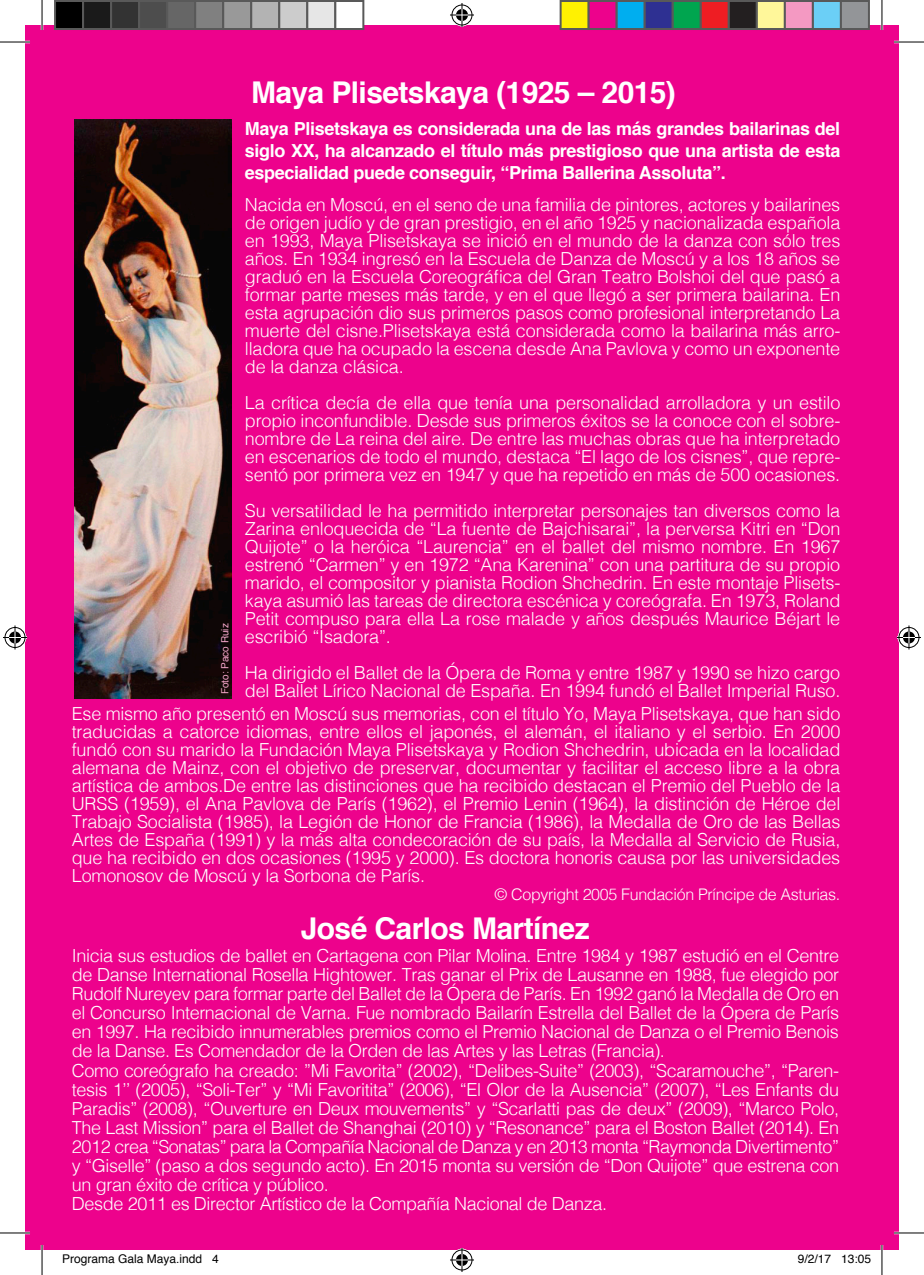
<style>
.page{position:relative;width:924px;height:1275px;background:#fff}
.page>*{position:absolute;margin:0;border:0;box-sizing:border-box;transform-origin:0 0}
.t1{font:700 30px "Helvetica";letter-spacing:-.02em;color:#fff}
.t2{font:300 18px/18px "Helvetica";letter-spacing:-.01em;color:#fff;text-align:justify}
.t3{font:700 18px/22px "Helvetica";letter-spacing:-.02em;color:#fff;text-align:justify}
.t4{font:300 16px "Helvetica";letter-spacing:-.02em;color:#fff}
.t5{font:12px "Helvetica";color:#000}
.t6{font:10px "Helvetica";color:#f5a7ca}
</style>
<div class="page">
<div style="left:25px;top:25px;width:873px;height:1225px;background:#ed028c"></div>
<img style="left:75px;top:120px;width:156px;height:579px">
<hr style="left:0;top:41px;width:30px;height:2px;background:#fff">
<hr style="left:893px;top:41px;width:30px;height:2px;background:#fff">
<hr style="left:0;top:1231px;width:30px;height:3px;background:#fff">
<hr style="left:893px;top:1231px;width:30px;height:3px;background:#fff">
<hr style="left:41px;top:0;width:2px;height:30px;background:#fff">
<hr style="left:41px;top:1245px;width:2px;height:30px;background:#fff">
<hr style="left:880px;top:0;width:2px;height:30px;background:#fff">
<hr style="left:880px;top:1245px;width:2px;height:30px;background:#fff">
<hr style="left:0;top:42px;width:30px;height:1px;background:#000">
<hr style="left:893px;top:42px;width:30px;height:1px;background:#000">
<hr style="left:0;top:1232px;width:30px;height:1px;background:#000">
<hr style="left:893px;top:1232px;width:30px;height:1px;background:#000">
<hr style="left:42px;top:0;width:1px;height:30px;background:#000">
<hr style="left:42px;top:1245px;width:1px;height:30px;background:#000">
<hr style="left:881px;top:0;width:1px;height:30px;background:#000">
<hr style="left:881px;top:1245px;width:1px;height:30px;background:#000">
<svg style="left:450px;top:3px;width:24px;height:24px"></svg>
<svg style="left:450px;top:1248px;width:24px;height:24px"></svg>
<svg style="left:3px;top:625px;width:24px;height:24px"></svg>
<svg style="left:897px;top:625px;width:23px;height:24px"></svg>
<div style="left:55px;top:1px;width:28px;height:28px;background:#000"></div>
<div style="left:54px;top:0;width:30px;height:30px;border:2px solid #595959"></div>
<div style="left:83px;top:1px;width:28px;height:28px;background:#1a1a1a"></div>
<div style="left:82px;top:0;width:30px;height:30px;border:2px solid #595959"></div>
<div style="left:111px;top:1px;width:28px;height:28px;background:#333"></div>
<div style="left:110px;top:0;width:30px;height:30px;border:2px solid #595959"></div>
<div style="left:139px;top:1px;width:28px;height:28px;background:#4d4d4d"></div>
<div style="left:138px;top:0;width:30px;height:30px;border:2px solid #595959"></div>
<div style="left:167px;top:1px;width:28px;height:28px;background:#666"></div>
<div style="left:166px;top:0;width:30px;height:30px;border:2px solid #595959"></div>
<div style="left:195px;top:1px;width:28px;height:28px;background:#808080"></div>
<div style="left:194px;top:0;width:30px;height:30px;border:2px solid #595959"></div>
<div style="left:223px;top:1px;width:28px;height:28px;background:#999"></div>
<div style="left:222px;top:0;width:30px;height:30px;border:2px solid #595959"></div>
<div style="left:251px;top:1px;width:28px;height:28px;background:#b3b3b3"></div>
<div style="left:250px;top:0;width:30px;height:30px;border:2px solid #595959"></div>
<div style="left:279px;top:1px;width:28px;height:28px;background:#ccc"></div>
<div style="left:278px;top:0;width:30px;height:30px;border:2px solid #595959"></div>
<div style="left:307px;top:1px;width:28px;height:28px;background:#e6e6e6"></div>
<div style="left:306px;top:0;width:30px;height:30px;border:2px solid #595959"></div>
<div style="left:335px;top:1px;width:28px;height:28px;background:#fff"></div>
<div style="left:334px;top:0;width:30px;height:30px;border:2px solid #595959"></div>
<div style="left:560px;top:1px;width:28px;height:28px;background:#fff101"></div>
<div style="left:559px;top:0;width:30px;height:30px;border:2px solid #595959"></div>
<div style="left:588px;top:1px;width:28px;height:28px;background:#ed028c"></div>
<div style="left:587px;top:0;width:30px;height:30px;border:2px solid #595959"></div>
<div style="left:616px;top:1px;width:28px;height:28px;background:#00aeef"></div>
<div style="left:615px;top:0;width:30px;height:30px;border:2px solid #595959"></div>
<div style="left:644px;top:1px;width:28px;height:28px;background:#2e3092"></div>
<div style="left:643px;top:0;width:30px;height:30px;border:2px solid #595959"></div>
<div style="left:672px;top:1px;width:28px;height:28px;background:#00a54f"></div>
<div style="left:671px;top:0;width:30px;height:30px;border:2px solid #595959"></div>
<div style="left:700px;top:1px;width:28px;height:28px;background:#ee1d23"></div>
<div style="left:699px;top:0;width:30px;height:30px;border:2px solid #595959"></div>
<div style="left:728px;top:1px;width:28px;height:28px;background:#231f20"></div>
<div style="left:727px;top:0;width:30px;height:30px;border:2px solid #595959"></div>
<div style="left:756px;top:1px;width:28px;height:28px;background:#fff79a"></div>
<div style="left:755px;top:0;width:30px;height:30px;border:2px solid #595959"></div>
<div style="left:784px;top:1px;width:28px;height:28px;background:#f499c2"></div>
<div style="left:783px;top:0;width:30px;height:30px;border:2px solid #595959"></div>
<div style="left:812px;top:1px;width:28px;height:28px;background:#6bcff6"></div>
<div style="left:811px;top:0;width:30px;height:30px;border:2px solid #595959"></div>
<div style="left:840px;top:1px;width:28px;height:28px;background:#939598"></div>
<div style="left:839px;top:0;width:30px;height:30px;border:2px solid #595959"></div>
<p class="t6" style="left:217px;top:694px;width:73px;rotate:-90deg">Foto: Paco Ruiz</p>
<p class="t1" style="left:251px;top:68px;width:426px">Maya Plisetskaya (1925 – 2015)</p>
<p class="t3" style="left:245px;top:118px;width:596px">Maya Plisetskaya es considerada una de las más grandes bailarinas del siglo XX, ha alcanzado el título más prestigioso que una artista de esta especialidad puede conseguir, “Prima Ballerina Assoluta”.</p>
<p class="t2" style="left:245px;top:194px;width:596px">Nacida en Moscú, en el seno de una familia de pintores, actores y bailarines de origen judío y de gran prestigio, en el año 1925 y nacionalizada española en 1993, Maya Plisetskaya se inició en el mundo de la danza con sólo tres años. En 1934 ingresó en la Escuela de Danza de Moscú y a los 18 años se graduó en la Escuela Coreográfica del Gran Teatro Bolshoi del que pasó a formar parte meses más tarde, y en el que llegó a ser primera bailarina. En esta agrupación dio sus primeros pasos como profesional interpretando La muerte del cisne.Plisetskaya está considerada como la bailarina más arro&shy;lladora que ha ocupado la escena desde Ana Pavlova y como un exponente de la danza clásica.</p>
<p class="t2" style="left:245px;top:392px;width:596px">La crítica decía de ella que tenía una personalidad arrolladora y un estilo propio inconfundible. Desde sus primeros éxitos se la conoce con el sobre&shy;nombre de La reina del aire. De entre las muchas obras que ha interpretado en escenarios de todo el mundo, destaca “El lago de los cisnes”, que repre&shy;sentó por primera vez en 1947 y que ha repetido en más de 500 ocasiones.</p>
<p class="t2" style="left:245px;top:500px;width:596px">Su versatilidad le ha permitido interpretar personajes tan diversos como la Zarina enloquecida de “La fuente de Bajchisarai”, la perversa Kitri en “Don Quijote” o la heróica “Laurencia” en el ballet del mismo nombre. En 1967 estrenó “Carmen” y en 1972 “Ana Karenina” con una partitura de su propio marido, el compositor y pianista Rodion Shchedrin. En este montaje Plisets&shy;kaya asumió las tareas de directora escénica y coreógrafa. En 1973, Roland Petit compuso para ella La rose malade y años después Maurice Béjart le escribió “Isadora”.</p>
<p class="t2" style="left:245px;top:662px;width:596px">Ha dirigido el Ballet de la Ópera de Roma y entre 1987 y 1990 se hizo cargo del Ballet Lírico Nacional de España. En 1994 fundó el Ballet Imperial Ruso.</p>
<p class="t2" style="left:72px;top:703px;width:769px">Ese mismo año presentó en Moscú sus memorias, con el título Yo, Maya Plisetskaya, que han sido traducidas a catorce idiomas, entre ellos el japonés, el alemán, el italiano y el serbio. En 2000 fundó con su marido la Fundación Maya Plisetskaya y Rodion Shchedrin, ubicada en la localidad alemana de Mainz, con el objetivo de preservar, documentar y facilitar el acceso libre a la obra artística de ambos.De entre las distinciones que ha recibido destacan el Premio del Pueblo de la URSS (1959), el Ana Pavlova de París (1962), el Premio Lenin (1964), la distinción de Héroe del Trabajo Socialista (1985), la Legión de Honor de Francia (1986), la Medalla de Oro de las Bellas Artes de España (1991) y la más alta condecoración de su país, la Medalla al Servicio de Rusia, que ha recibido en dos ocasiones (1995 y 2000). Es doctora honoris causa por las universidades Lomonosov de Moscú y la Sorbona de París.</p>
<p class="t4" style="left:494px;top:880px;width:347px">© Copyright 2005 Fundación Príncipe de Asturias.</p>
<p class="t1" style="left:300px;top:904px;width:290px">José Carlos Martínez</p>
<p class="t2" style="left:72px;top:945px;width:768px;line-height:19px">Inicia sus estudios de ballet en Cartagena con Pilar Molina. Entre 1984 y 1987 estudió en el Centre de Danse International Rosella Hightower. Tras ganar el Prix de Lausanne en 1988, fue elegido por Rudolf Nureyev para formar parte del Ballet de la Ópera de París. En 1992 ganó la Medalla de Oro en el Concurso Internacional de Varna. Fue nombrado Bailarín Estrella del Ballet de la Ópera de París en 1997. Ha recibido innumerables premios como el Premio Nacional de Danza o el Premio Benois de la Danse. Es Comendador de la Orden de las Artes y las Letras (Francia).</p>
<p class="t2" style="left:72px;top:1059px;width:768px;line-height:19px">Como coreógrafo ha creado: ”Mi Favorita” (2002), “Delibes-Suite” (2003), “Scaramouche”, “Paren&shy;tesis 1’’ (2005), “Soli-Ter” y “Mi Favoritita” (2006), “El Olor de la Ausencia” (2007), “Les Enfants du Paradis” (2008), “Ouverture en Deux mouvements” y “Scarlatti pas de deux” (2009), “Marco Polo, The Last Mission” para el Ballet de Shanghai (2010) y “Resonance” para el Boston Ballet (2014). En 2012 crea “Sonatas” para la Compañía Nacional de Danza y en 2013 monta “Raymonda Divertimento” y “Giselle” (paso a dos segundo acto). En 2015 monta su versión de “Don Quijote” que estrena con un gran éxito de crítica y público.</p>
<p class="t2" style="left:72px;top:1192px;width:536px">Desde 2011 es Director Artístico de la Compañía Nacional de Danza.</p>
<p class="t5" style="left:62px;top:1249px;width:158px">Programa Gala Maya.indd 4</p>
<p class="t5" style="left:797px;top:1249px;width:75px">9/2/17 13:05</p>
</div>
